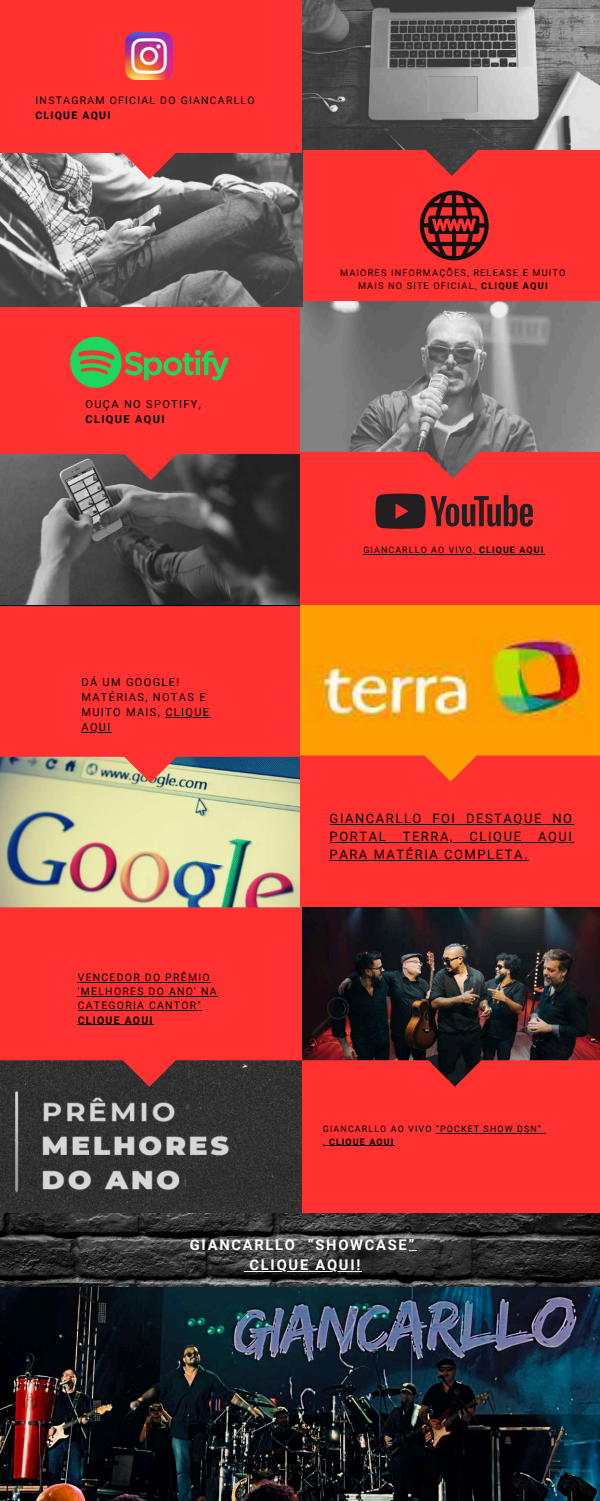
<style>
.page{position:relative;width:600px;height:1501px;background:#fff}
.page>*{position:absolute;margin:0;border:0;box-sizing:border-box;transform-origin:0 0}
.t1{font:700 14.7px/20.2px "Roboto";letter-spacing:.12em;color:#fff;text-align:center}
.t2{font:13px/18px "Roboto";letter-spacing:.12em;color:#000}
.t3{font:11px/15px "Roboto";letter-spacing:.12em;color:#000}
.t4{font:700 11px "Roboto";letter-spacing:.12em;color:#000}
.t5{font:10.5px/14.2px "Roboto";letter-spacing:.12em;color:#000}
.t6{font:700 10.5px "Roboto";letter-spacing:.12em;color:#000}
.t7{font:9.3px/12.8px "Roboto";letter-spacing:.12em;color:#000;text-align:center}
.t8{font:9px/12.7px "Roboto";letter-spacing:.12em;color:#000}
.s1{font-weight:700}
</style>
<div class="page">
<img style="left:0;top:782px;width:301px;height:125px">
<svg style="left:0;top:606px;width:300px;height:176px;background:#ee3e3c"></svg>
<div style="left:300px;top:748px;width:300px;height:158px;background:#ff3131"></div>
<img style="left:300px;top:604px;width:300px;height:177px">
<img style="left:0;top:1086px;width:302px;height:126px">
<svg style="left:0;top:907px;width:302px;height:179px;background:#e23130"></svg>
<div style="left:302px;top:1052px;width:298px;height:160px;background:#ff3131"></div>
<img style="left:302px;top:907px;width:298px;height:179px">
<svg style="left:311px;top:996px;width:38px;height:38px"></svg>
<img style="left:0;top:1212px;width:600px;height:75px">
<img style="left:0;top:1287px;width:600px;height:213px">
<hr style="left:436px;top:1132px;width:106px;height:1px;background:#000">
<hr style="left:329px;top:1145px;width:65px;height:1px;background:#000">
<hr style="left:250px;top:1270px;width:112px;height:1px;background:#fff">
<img style="left:0;top:480px;width:300px;height:124px">
<svg style="left:0;top:306px;width:300px;height:174px;background:#e13535"></svg>
<div style="left:300px;top:444px;width:300px;height:160px;background:#ff3131"></div>
<img style="left:300px;top:300px;width:300px;height:178px">
<svg style="left:70px;top:337px;width:159px;height:51px;background:#ae6c41"></svg>
<svg style="left:375px;top:493px;width:158px;height:35px"></svg>
<div style="left:301px;top:143px;width:299px;height:157px;background:#ff3131"></div>
<img style="left:302px;top:0;width:298px;height:176px">
<img style="left:0;top:179px;width:302px;height:127px">
<svg style="left:0;top:0;width:302px;height:179px;background:#ed3b3b"></svg>
<svg style="left:420px;top:191px;width:69px;height:69px"></svg>
<img style="left:126px;top:32px;width:47px;height:47px">
<hr style="left:78px;top:981px;width:133px;height:1px;background:#000">
<hr style="left:78px;top:995px;width:140px;height:1px;background:#000">
<hr style="left:78px;top:1010px;width:120px;height:1px;background:#000">
<hr style="left:78px;top:1024px;width:76px;height:1px;background:#000">
<hr style="left:165px;top:716px;width:46px;height:1px;background:#000">
<hr style="left:81px;top:731px;width:31px;height:1px;background:#000">
<hr style="left:330px;top:824px;width:244px;height:1px;background:#000">
<hr style="left:330px;top:842px;width:244px;height:1px;background:#000">
<hr style="left:330px;top:860px;width:199px;height:1px;background:#000">
<hr style="left:363px;top:553px;width:116px;height:1px;background:#000">
<hr style="left:479px;top:553px;width:65px;height:1px;background:#000">
<p class="t5" style="left:36px;top:94px;width:221px">INSTAGRAM OFICIAL DO GIANCARLLO</p>
<p class="t6" style="left:36px;top:109px;width:76px">CLIQUE AQUI</p>
<p class="t3" style="left:86px;top:396px;width:117px">OUÇA NO SPOTIFY,</p>
<p class="t4" style="left:86px;top:412px;width:81px">CLIQUE AQUI</p>
<p class="t3" style="left:81px;top:674px;width:129px">DÁ UM GOOGLE!<br>MATÉRIAS, NOTAS E<br>MUITO MAIS, CLIQUE<br>AQUI</p>
<p class="t5" style="left:78px;top:970px;width:140px">VENCEDOR DO PRÊMIO 'MELHORES DO ANO' NA<br>CATEGORIA CANTOR"</p>
<p class="t6" style="left:78px;top:1013px;width:76px">CLIQUE AQUI</p>
<p class="t7" style="left:340px;top:266px;width:227px">MAIORES INFORMAÇÕES, RELEASE E MUITO<br>MAIS NO SITE OFICIAL, <span class="s1">CLIQUE AQUI</span></p>
<p class="t8" style="left:363px;top:543px;width:182px">GIANCARLLO AO VIVO, <span class="s1">CLIQUE AQUI</span></p>
<p class="t2" style="left:330px;top:809px;width:244px">GIANCARLLO FOI DESTAQUE NO<br>PORTAL</p>
<p class="t2" style="left:403px;top:827px;width:51px">TERRA,</p>
<p class="t2" style="left:470px;top:827px;width:53px">CLIQUE</p>
<p class="t2" style="left:538px;top:827px;width:35px">AQUI</p>
<p class="t2" style="left:330px;top:845px;width:199px">PARA MATÉRIA COMPLETA.</p>
<p class="t8" style="left:323px;top:1122px;width:220px">GIANCARLLO AO VIVO “POCKET SHOW DSN” , <span class="s1">CLIQUE AQUI</span></p>
<h1 class="t1" style="left:190px;top:1234px;width:226px">GIANCARLLO “SHOWCASE”<br>CLIQUE AQUI!</h1>
</div>
